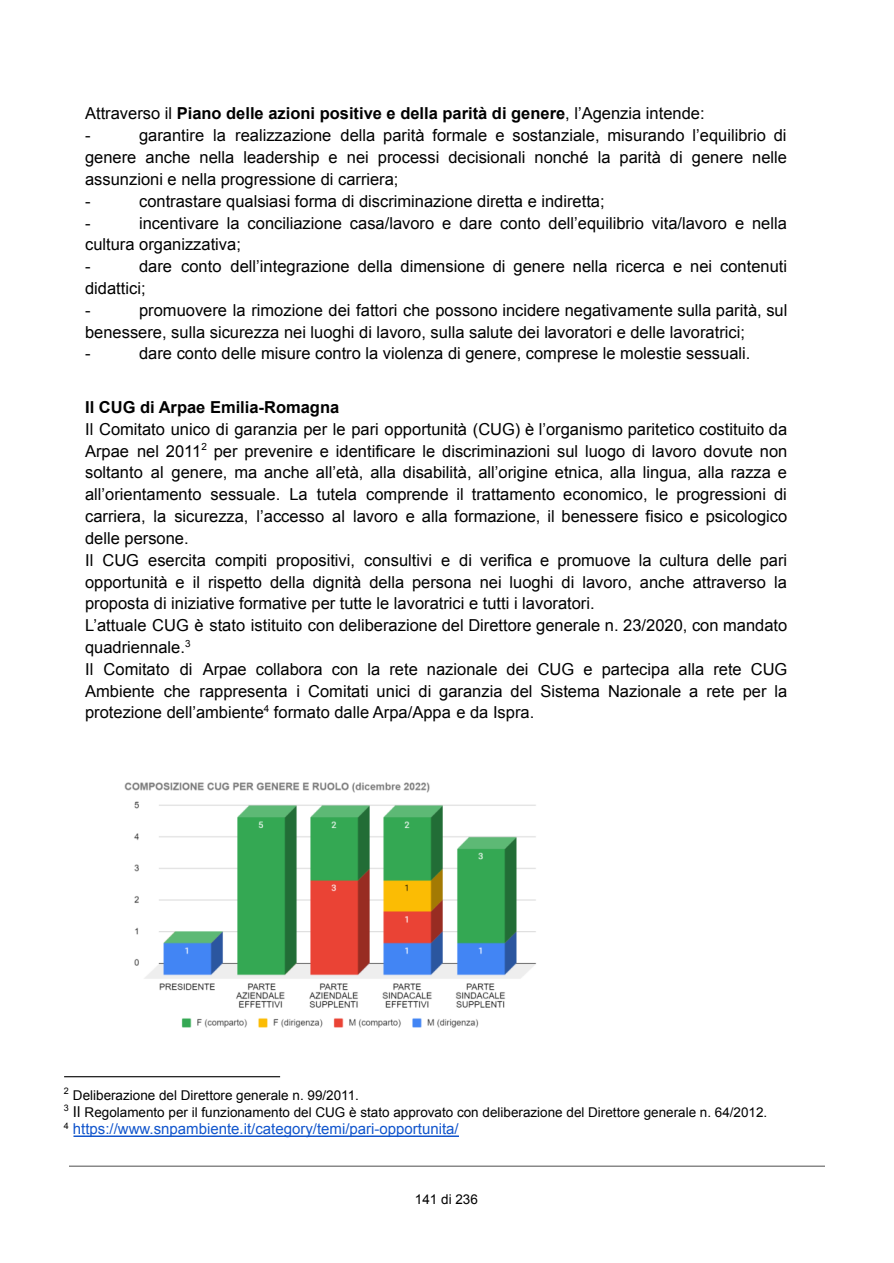
<style>
.page{position:relative;width:894px;height:1263px;background:#fff}
.page>*{position:absolute;margin:0;border:0;box-sizing:border-box;transform-origin:0 0}
.t1{font:16.5px/21.8px "Arial";color:#000}
.t2{font:700 16.5px/21.8px "Arial";color:#000}
.t3{font:15px "Arial";color:#15c}
.t4{font:13.5px "Arial";color:#000}
.s1{font-weight:400}
.s2{font-size:15px}
</style>
<div class="page">
<hr style="left:64px;top:1076px;width:216px;height:1px;background:#000">
<hr style="left:69px;top:1166px;width:756px;height:1px;background:#888">
<hr style="left:73px;top:1135px;width:386px;height:2px;background:#15c">
<img style="left:124px;top:782px;width:412px;height:246px">
<p class="t2" style="left:85px;top:103px;width:621px"><span class="s1">Attraverso il</span> Piano delle azioni positive e della parità di genere<span class="s1">, l’Agenzia intende: -</span></p>
<p class="t1" style="left:85px;top:125px;width:703px;text-indent:54px">garantire la realizzazione della parità formale e sostanziale, misurando l’equilibrio di genere anche nella leadership e nei processi decisionali nonché la parità di genere nelle assunzioni e nella progressione di carriera;<br>-</p>
<p class="t1" style="left:139px;top:190px;width:467px">contrastare qualsiasi forma di discriminazione diretta e indiretta;</p>
<p class="t1" style="left:85px;top:212px;width:703px;text-indent:54px">incentivare la conciliazione casa/lavoro e dare conto dell’equilibrio vita/lavoro e nella cultura organizzativa;<br>-</p>
<p class="t1" style="left:85px;top:212px;width:7px">-</p>
<p class="t1" style="left:85px;top:256px;width:703px;text-indent:54px">dare conto dell’integrazione della dimensione di genere nella ricerca e nei contenuti didattici;<br>-</p>
<p class="t1" style="left:85px;top:299px;width:704px;text-indent:54px">promuovere la rimozione dei fattori che possono incidere negativamente sulla parità, sul benessere, sulla sicurezza nei luoghi di lavoro, sulla salute dei lavoratori e delle lavoratrici;<br>-</p>
<p class="t1" style="left:139px;top:343px;width:613px">dare conto delle misure contro la violenza di genere, comprese le molestie sessuali.</p>
<p class="t2" style="left:85px;top:397px;width:256px">Il CUG di Arpae Emilia-Romagna</p>
<p class="t1" style="left:85px;top:418px;width:704px">Il Comitato unico di garanzia per le pari opportunità (CUG) è l’organismo paritetico costituito da Arpae nel 2011<sup>2</sup> per prevenire e identificare le discriminazioni sul luogo di lavoro dovute non soltanto al genere, ma anche all’età, alla disabilità, all’origine etnica, alla lingua, alla razza e all’orientamento sessuale. La tutela comprende il trattamento economico, le progressioni di carriera, la sicurezza, l’accesso al lavoro e alla formazione, il benessere fisico e psicologico delle persone.<br>Il CUG esercita compiti propositivi, consultivi e di verifica e promuove la cultura delle pari opportunità e il rispetto della dignità della persona nei luoghi di lavoro, anche attraverso la proposta di iniziative formative per tutte le lavoratrici e tutti i lavoratori.<br>L’attuale CUG è stato istituito con deliberazione del Direttore generale n. 23/2020, con mandato quadriennale.<sup>3<br></sup>Il Comitato di Arpae collabora con la rete nazionale dei CUG e partecipa alla rete CUG Ambiente che rappresenta i Comitati unici di garanzia del Sistema Nazionale a rete per la protezione dell’ambiente<sup>4</sup> formato dalle Arpa/Appa e da Ispra.</p>
<p class="t4" style="left:64px;top:1086px;width:297px"><sup>2</sup> Deliberazione del Direttore generale n. 99/2011.</p>
<p class="t4" style="left:64px;top:1103px;width:705px"><sup>3</sup> <span class="s2">Il</span> Regolamento per il funzionamento del CUG è stato approvato con deliberazione del Direttore generale n. 64/2012.</p>
<p class="t3" style="left:64px;top:1119px;width:397px"><sup>4</sup> https://www.snpambiente.it/category/temi/pari-opportunita/</p>
<p class="t4" style="left:415px;top:1191px;width:65px">141 di 236</p>
</div>
